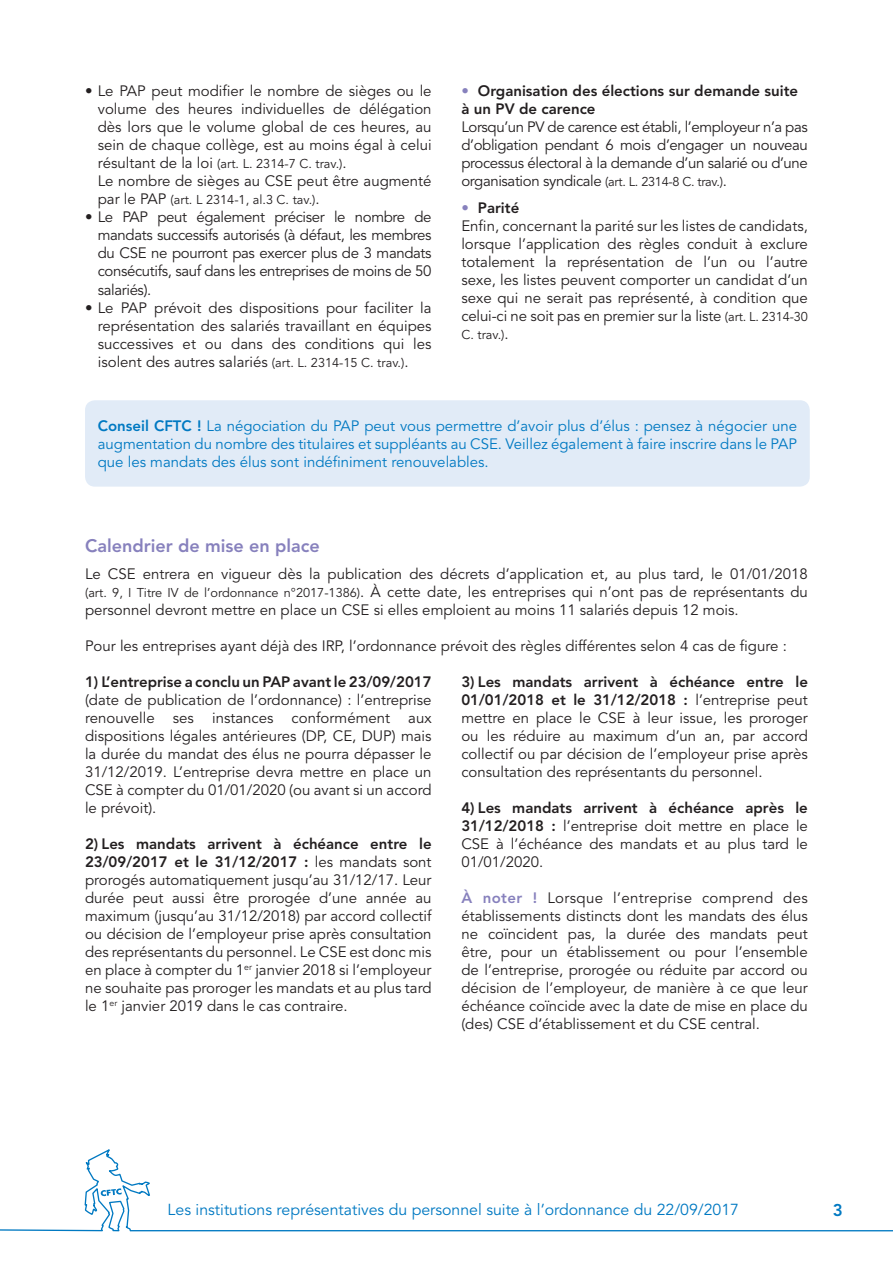
<style>
.page{position:relative;width:893px;height:1263px;background:#fff}
.page>*{position:absolute;margin:0;border:0;box-sizing:border-box;transform-origin:0 0}
.t1{font:800 18px "Avenir";color:#8781bd}
.t2{font:800 16.95px "Avenir";color:#0079c2}
.t3{font:15.9px "Avenir";color:#0079c2}
.t4{font:15px/18px "Avenir";color:#231f20;text-align:justify}
.t5{font:15px/18px "Avenir";color:#0079c2;text-align:justify}
.t6{font:800 15px/18px "Avenir";color:#231f20}
.t7{font:12.75px "Avenir";color:#231f20}
.s1{font-size:15px}
.s2{font-size:12.75px}
.s3{color:#8781bd}
.s4{font-weight:800;color:#8781bd}
.s5{font-weight:800}
</style>
<div class="page">
<svg style="left:1px;top:1149px;width:892px;height:83px"></svg>
<svg style="left:101px;top:1188px;width:24px;height:44px"></svg>
<div style="left:85px;top:400px;width:725px;height:87px;background:#e1ebf7;border-radius:10px"></div>
<p class="t4" style="left:98px;top:83px;width:335px;text-indent:-13px">• Le PAP peut modifier le nombre de sièges ou le volume des heures individuelles de délégation dès lors que le volume global de ces heures, au sein de chaque collège, est au moins égal à celui</p>
<p class="t7" style="left:98px;top:157px;width:250px"><span class="s1">résultant de la loi</span> (art. L. 2314-7 C. trav.)<span class="s1">.</span></p>
<p class="t4" style="left:98px;top:173px;width:335px">Le nombre de sièges au CSE peut être augmenté</p>
<p class="t7" style="left:98px;top:193px;width:223px"><span class="s1">par le PAP</span> (art. L 2314-1, al.3 C. tav.)<span class="s1">.</span></p>
<p class="t4" style="left:98px;top:209px;width:335px;text-indent:-13px">• Le PAP peut également préciser le nombre de mandats successifs autorisés (à défaut, les membres du CSE ne pourront pas exercer plus de 3 mandats consécutifs, sauf dans les entreprises de moins de 50 salariés).</p>
<p class="t4" style="left:98px;top:299px;width:335px;text-indent:-13px">• Le PAP prévoit des dispositions pour faciliter la représentation des salariés travaillant en équipes successives et ou dans des conditions qui les isolent des autres salariés <span class="s2">(art. L. 2314-15 C. trav.)</span>.</p>
<p class="t6" style="left:461px;top:82px;width:338px"><span class="s3">•</span> Organisation des élections sur demande suite à un PV de carence</p>
<p class="t4" style="left:461px;top:119px;width:348px">Lorsqu’un PV de carence est établi, l’employeur n’a pas d’obligation pendant 6 mois d’engager un nouveau processus électoral à la demande d’un salarié ou d’une organisation syndicale <span class="s2">(art. L. 2314-8 C. trav.)</span>.</p>
<p class="t4" style="left:461px;top:199px;width:348px;text-align:left"><span class="s4">•</span> <span class="s5">Parité<br></span>Enfin, concernant la parité sur les listes de candidats, lorsque l’application des règles conduit à exclure totalement la représentation de l’un ou l’autre sexe, les listes peuvent comporter un candidat d’un sexe qui ne serait pas représenté, à condition que celui-ci ne soit pas en premier sur la liste <span class="s2">(art. L. 2314-30</span></p>
<p class="t7" style="left:461px;top:327px;width:49px">C. trav.)<span class="s1">.</span></p>
<p class="t5" style="left:98px;top:417px;width:701px"><span class="s5">Conseil CFTC !</span> La négociation du PAP peut vous permettre d’avoir plus d’élus : pensez à négocier une augmentation du nombre des titulaires et suppléants au CSE. Veillez également à faire inscrire dans le PAP que les mandats des élus sont indéfiniment renouvelables.</p>
<p class="t1" style="left:85px;top:535px;width:236px">Calendrier de mise en place</p>
<p class="t4" style="left:85px;top:565px;width:724px">Le CSE entrera en vigueur dès la publication des décrets d’application et, au plus tard, le 01/01/2018 <span class="s2">(art. 9, I Titre IV de l’ordonnance n°2017-1386)</span>. À cette date, les entreprises qui n’ont pas de représentants du personnel devront mettre en place un CSE si elles emploient au moins 11 salariés depuis 12 mois.</p>
<p class="t4" style="left:85px;top:637px;width:703px">Pour les entreprises ayant déjà des IRP, l’ordonnance prévoit des règles différentes selon 4 cas de figure :</p>
<p class="t6" style="left:85px;top:672px;width:348px">1) L’entreprise a conclu un PAP avant le 23/09/2017</p>
<p class="t4" style="left:85px;top:691px;width:348px">(date de publication de l’ordonnance) : l’entreprise renouvelle ses instances conformément aux dispositions légales antérieures (DP, CE, DUP) mais la durée du mandat des élus ne pourra dépasser le 31/12/2019. L’entreprise devra mettre en place un CSE à compter du 01/01/2020 (ou avant si un accord le prévoit).</p>
<p class="t4" style="left:85px;top:835px;width:348px"><span class="s5">2) Les mandats arrivent à échéance entre le 23/09/2017 et le 31/12/2017 :</span> les mandats sont prorogés automatiquement jusqu’au 31/12/17. Leur durée peut aussi être prorogée d’une année au maximum (jusqu’au 31/12/2018) par accord collectif ou décision de l’employeur prise après consultation des représentants du personnel. Le CSE est donc mis en place à compter du 1<sup>er</sup> janvier 2018 si l’employeur ne souhaite pas proroger les mandats et au plus tard le 1<sup>er</sup> janvier 2019 dans le cas contraire.</p>
<p class="t4" style="left:461px;top:673px;width:348px"><span class="s5">3) Les mandats arrivent à échéance entre le 01/01/2018 et le 31/12/2018 :</span> l’entreprise peut mettre en place le CSE à leur issue, les proroger ou les réduire au maximum d’un an, par accord collectif ou par décision de l’employeur prise après consultation des représentants du personnel.</p>
<p class="t4" style="left:461px;top:799px;width:348px"><span class="s5">4) Les mandats arrivent à échéance après le 31/12/2018 :</span> l’entreprise doit mettre en place le CSE à l’échéance des mandats et au plus tard le 01/01/2020.</p>
<p class="t4" style="left:461px;top:889px;width:348px"><span class="s4">À noter !</span> Lorsque l’entreprise comprend des établissements distincts dont les mandats des élus ne coïncident pas, la durée des mandats peut être, pour un établissement ou pour l’ensemble de l’entreprise, prorogée ou réduite par accord ou décision de l’employeur, de manière à ce que leur échéance coïncide avec la date de mise en place du (des) CSE d’établissement et du CSE central.</p>
<p class="t3" style="left:168px;top:1200px;width:573px">Les institutions représentatives du personnel suite à l’ordonnance du 22/09/2017</p>
<p class="t2" style="left:833px;top:1200px;width:12px">3</p>
</div>
